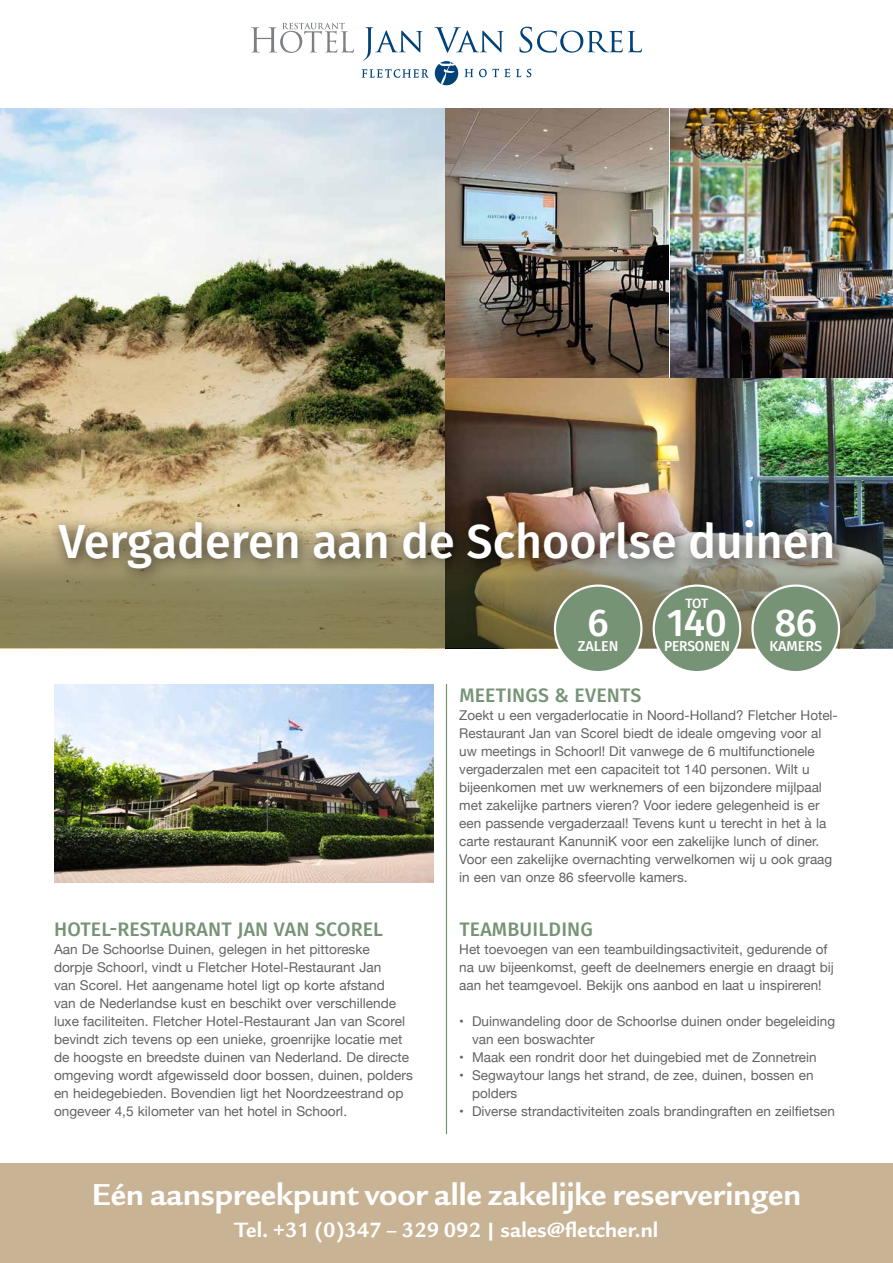
<style>
.page{position:relative;width:893px;height:1263px;background:#fff}
.page>*{position:absolute;margin:0;border:0;box-sizing:border-box;transform-origin:0 0}
.t1{font:500 47.7px "Fira Sans";color:#fff}
.t2{font:500 38.7px "Fira Sans";color:#fff}
.t3{font:700 33px "Legacy Sans ITC Std";color:#fff}
.t4{font:700 22.5px "Legacy Sans ITC Std";color:#fff}
.t5{font:500 19.5px "Fira Sans";letter-spacing:.01em;color:#779376}
.t6{font:500 14.4px "Fira Sans";letter-spacing:-.005em;color:#fff}
.t7{font:500 14.4px "Fira Sans";letter-spacing:-.005em;color:#fff;scale:.96 1}
.t8{font:13.5px/18px "Helvetica Neue";color:#646363}
.t9{font:500 13.5px "Fira Sans";color:#fff}
</style>
<div class="page">
<hr style="left:446px;top:684px;width:1px;height:450px;background:#779376">
<img style="left:446px;top:108px;width:447px;height:269px">
<img style="left:446px;top:379px;width:447px;height:142px">
<img style="left:0;top:108px;width:444px;height:413px">
<img style="left:54px;top:684px;width:380px;height:198px">
<svg style="left:0;top:521px;width:893px;height:127px;background:#827c58"></svg>
<div style="left:49px;top:510px;width:800px;height:75px;background:#000;opacity:.75"></div>
<div style="left:752px;top:586px;width:87px;height:86px;background:#779376;border-radius:50%"></div>
<div style="left:751px;top:584px;width:89px;height:89px;border:2px solid #fff;border-radius:50%"></div>
<div style="left:555px;top:586px;width:86px;height:86px;background:#779376;border-radius:50%"></div>
<div style="left:554px;top:584px;width:88px;height:89px;border:2px solid #fff;border-radius:50%"></div>
<div style="left:654px;top:586px;width:86px;height:86px;background:#779376;border-radius:50%"></div>
<div style="left:653px;top:584px;width:88px;height:89px;border:2px solid #fff;border-radius:50%"></div>
<div style="left:0;top:1163px;width:893px;height:100px;background:#c8b395"></div>
<svg style="left:435px;top:61px;width:23px;height:24px"></svg>
<svg style="left:362px;top:69px;width:67px;height:9px"></svg>
<svg style="left:464px;top:69px;width:9px;height:8px"></svg>
<svg style="left:479px;top:69px;width:42px;height:8px"></svg>
<svg style="left:527px;top:69px;width:4px;height:8px"></svg>
<svg style="left:251px;top:23px;width:103px;height:30px"></svg>
<svg style="left:363px;top:27px;width:59px;height:34px"></svg>
<svg style="left:434px;top:27px;width:70px;height:26px"></svg>
<svg style="left:520px;top:27px;width:122px;height:26px"></svg>
<h1 class="t1" style="left:59px;top:503px;width:778px">Vergaderen aan de Schoorlse duinen</h1>
<h2 class="t2" style="left:588px;top:592px;width:23px">6</h2>
<p class="t6" style="left:578px;top:634px;width:42px">ZALEN</p>
<p class="t9" style="left:686px;top:592px;width:24px">TOT</p>
<h2 class="t2" style="left:667px;top:592px;width:62px">140</h2>
<p class="t7" style="left:664px;top:634px;width:70px">PERSONEN</p>
<h2 class="t2" style="left:774px;top:592px;width:44px">86</h2>
<p class="t6" style="left:769px;top:634px;width:54px">KAMERS</p>
<h3 class="t5" style="left:54px;top:914px;width:331px">HOTEL-RESTAURANT JAN VAN SCOREL</h3>
<p class="t8" style="left:54px;top:941px;width:360px">Aan De Schoorlse Duinen, gelegen in het pittoreske<br>dorpje Schoorl, vindt u Fletcher Hotel-Restaurant Jan<br>van Scorel. Het aangename hotel ligt op korte afstand<br>van de Nederlandse kust en beschikt over verschillende luxe faciliteiten. Fletcher Hotel-Restaurant Jan van Scorel bevindt zich tevens op een unieke, groenrijke locatie met de hoogste en breedste duinen van Nederland. De directe omgeving wordt afgewisseld door bossen, duinen, polders en heidegebieden. Bovendien ligt het Noordzeestrand op ongeveer 4,5 kilometer van het hotel in Schoorl.</p>
<h3 class="t5" style="left:459px;top:680px;width:183px">MEETINGS &amp; EVENTS</h3>
<p class="t8" style="left:459px;top:707px;width:380px">Zoekt u een vergaderlocatie in Noord-Holland? Fletcher Hotel-Restaurant Jan van Scorel biedt de ideale omgeving voor al uw meetings in Schoorl! Dit vanwege de 6 multifunctionele vergaderzalen met een capaciteit tot 140 personen. Wilt u bijeenkomen met uw werknemers of een bijzondere mijlpaal met zakelijke partners vieren? Voor iedere gelegenheid is er een passende vergaderzaal! Tevens kunt u terecht in het à la carte restaurant KanunniK voor een zakelijke lunch of diner.<br>Voor een zakelijke overnachting verwelkomen wij u ook graag in een van onze 86 sfeervolle kamers.</p>
<h3 class="t5" style="left:459px;top:914px;width:135px">TEAMBUILDING</h3>
<p class="t8" style="left:459px;top:941px;width:376px">Het toevoegen van een teambuildingsactiviteit, gedurende of na uw bijeenkomst, geeft de deelnemers energie en draagt bij aan het teamgevoel. Bekijk ons aanbod en laat u inspireren!</p>
<p class="t8" style="left:472px;top:1013px;width:365px;text-indent:-13px">• Duinwandeling door de Schoorlse duinen onder begeleiding van een boswachter</p>
<p class="t8" style="left:459px;top:1049px;width:359px">• Maak een rondrit door het duingebied met de Zonnetrein</p>
<p class="t8" style="left:472px;top:1067px;width:343px;text-indent:-13px">• Segwaytour langs het strand, de zee, duinen, bossen en polders</p>
<p class="t8" style="left:459px;top:1103px;width:377px">• Diverse strandactiviteiten zoals brandingraften en zeilfietsen</p>
<h3 class="t3" style="left:92px;top:1176px;width:711px">Eén aanspreekpunt voor alle zakelijke reserveringen</h3>
<h3 class="t4" style="left:235px;top:1217px;width:425px">Tel. +31 (0)347 – 329 092 | sales@fletcher.nl</h3>
</div>
